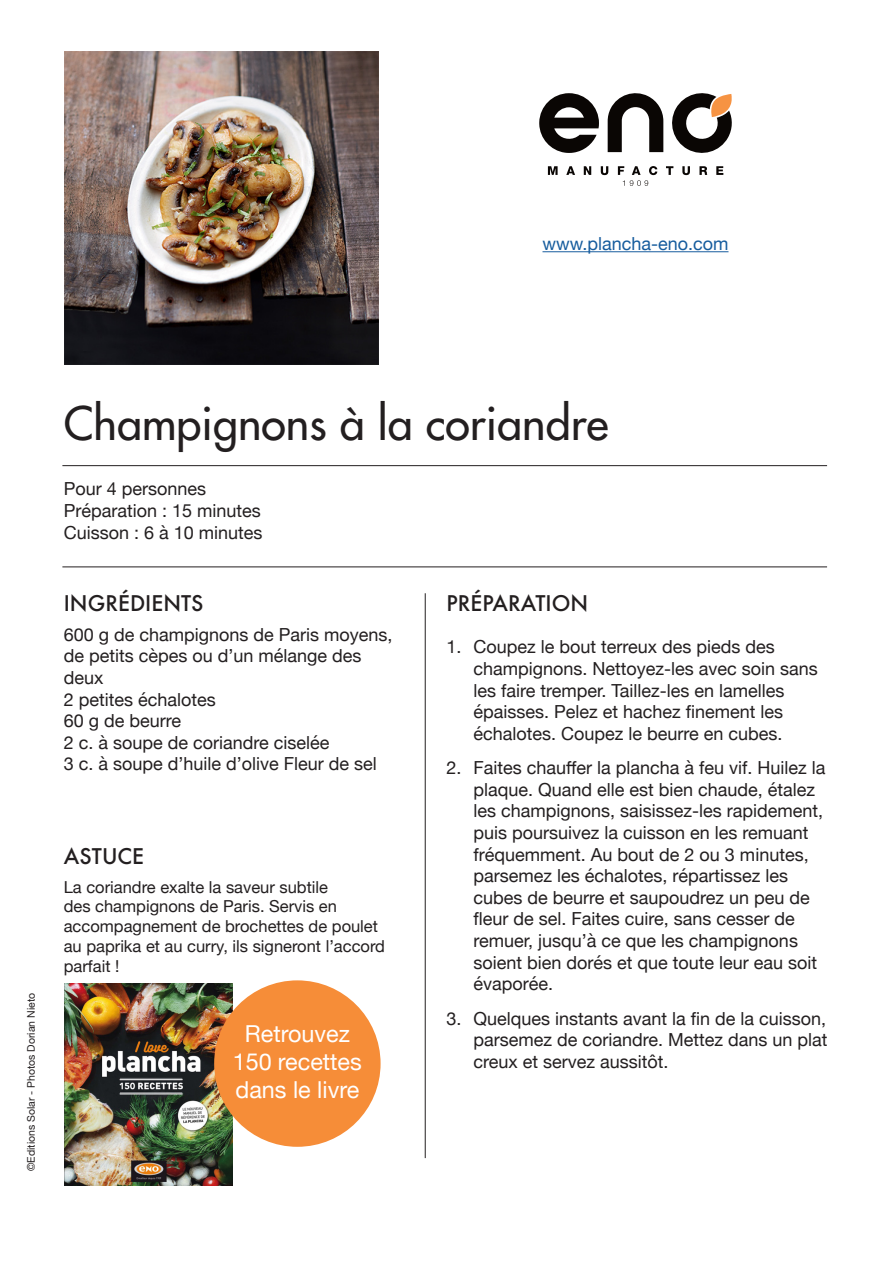
<style>
.page{position:relative;width:893px;height:1263px;background:#fff}
.page>*{position:absolute;margin:0;border:0;box-sizing:border-box;transform-origin:0 0}
.t1{font:45px "Futura";color:#231f20}
.t2{font:23.4px "Helvetica Neue";color:#fff}
.t3{font:500 21px "Futura";color:#231f20}
.t4{font:18px/21.6px "Helvetica Neue";color:#231f20}
.t5{font:18px "Helvetica Neue";color:#175d9e}
.t6{font:16.5px/19.8px "Helvetica Neue";color:#231f20}
.t7{font:10.5px "Helvetica Neue";color:#231f20}
</style>
<div class="page">
<svg style="left:548px;top:166px;width:10px;height:9px"></svg>
<svg style="left:566px;top:166px;width:9px;height:9px"></svg>
<svg style="left:584px;top:166px;width:7px;height:9px"></svg>
<svg style="left:601px;top:166px;width:7px;height:9px"></svg>
<svg style="left:666px;top:166px;width:7px;height:9px"></svg>
<svg style="left:682px;top:166px;width:8px;height:9px"></svg>
<svg style="left:699px;top:166px;width:8px;height:9px"></svg>
<svg style="left:716px;top:166px;width:7px;height:9px"></svg>
<svg style="left:618px;top:166px;width:39px;height:20px"></svg>
<svg style="left:539px;top:93px;width:60px;height:60px"></svg>
<svg style="left:608px;top:93px;width:124px;height:60px"></svg>
<img style="left:64px;top:983px;width:168px;height:203px">
<div style="left:214px;top:980px;width:167px;height:167px;background:#f68d38;border-radius:50%"></div>
<img style="left:65px;top:51px;width:313px;height:314px">
<hr style="left:62px;top:465px;width:765px;height:1px;background:#231f20">
<hr style="left:62px;top:566px;width:765px;height:1px;background:#231f20">
<hr style="left:425px;top:593px;width:1px;height:565px;background:#231f20">
<hr style="left:542px;top:251px;width:186px;height:1px;background:#175d9e">
<p class="t5" style="left:542px;top:231px;width:187px">www.plancha-eno.com</p>
<p class="t7" style="left:23px;top:1171px;width:179px;rotate:-90deg">©Editions Solar - Photos Dorian Nieto</p>
<p class="t1" style="left:64px;top:395px;width:546px">Champignons à la coriandre</p>
<p class="t4" style="left:64px;top:479px;width:144px">Pour 4 personnes</p>
<p class="t4" style="left:64px;top:501px;width:199px">Préparation : 15 minutes</p>
<p class="t4" style="left:64px;top:522px;width:200px">Cuisson : 6 à 10 minutes</p>
<p class="t3" style="left:64px;top:588px;width:141px">INGRÉDIENTS</p>
<p class="t4" style="left:64px;top:624px;width:330px">600 g de champignons de Paris moyens, de petits cèpes ou d’un mélange des deux</p>
<p class="t4" style="left:64px;top:689px;width:154px">2 petites échalotes</p>
<p class="t4" style="left:64px;top:711px;width:119px">60 g de beurre</p>
<p class="t4" style="left:64px;top:732px;width:267px">2 c. à soupe de coriandre ciselée</p>
<p class="t4" style="left:64px;top:754px;width:315px">3 c. à soupe d’huile d’olive Fleur de sel</p>
<p class="t3" style="left:64px;top:842px;width:82px">ASTUCE</p>
<p class="t6" style="left:64px;top:878px;width:323px">La coriandre exalte la saveur subtile<br>des champignons de Paris. Servis en accompagnement de brochettes de poulet au paprika et au curry, ils signeront l’accord parfait !</p>
<p class="t2" style="left:245px;top:1017px;width:107px">Retrouvez</p>
<p class="t2" style="left:233px;top:1045px;width:131px">150 recettes</p>
<p class="t2" style="left:235px;top:1073px;width:125px">dans le livre</p>
<p class="t3" style="left:446px;top:588px;width:143px">PRÉPARATION</p>
<p class="t4" style="left:473px;top:637px;width:346px;text-indent:-27px">1. Coupez le bout terreux des pieds des champignons. Nettoyez-les avec soin sans les faire tremper. Taillez-les en lamelles épaisses. Pelez et hachez finement les échalotes. Coupez le beurre en cubes.</p>
<p class="t4" style="left:473px;top:758px;width:354px;text-indent:-27px">2. Faites chauffer la plancha à feu vif. Huilez la plaque. Quand elle est bien chaude, étalez les champignons, saisissez-les rapidement, puis poursuivez la cuisson en les remuant fréquemment. Au bout de 2 ou 3 minutes, parsemez les échalotes, répartissez les cubes de beurre et saupoudrez un peu de fleur de sel. Faites cuire, sans cesser de remuer, jusqu’à ce que les champignons soient bien dorés et que toute leur eau soit évaporée.</p>
<p class="t4" style="left:473px;top:1008px;width:356px;text-align:justify;text-indent:-27px">3. Quelques instants avant la fin de la cuisson, parsemez de coriandre. Mettez dans un plat creux et servez aussitôt.</p>
</div>
